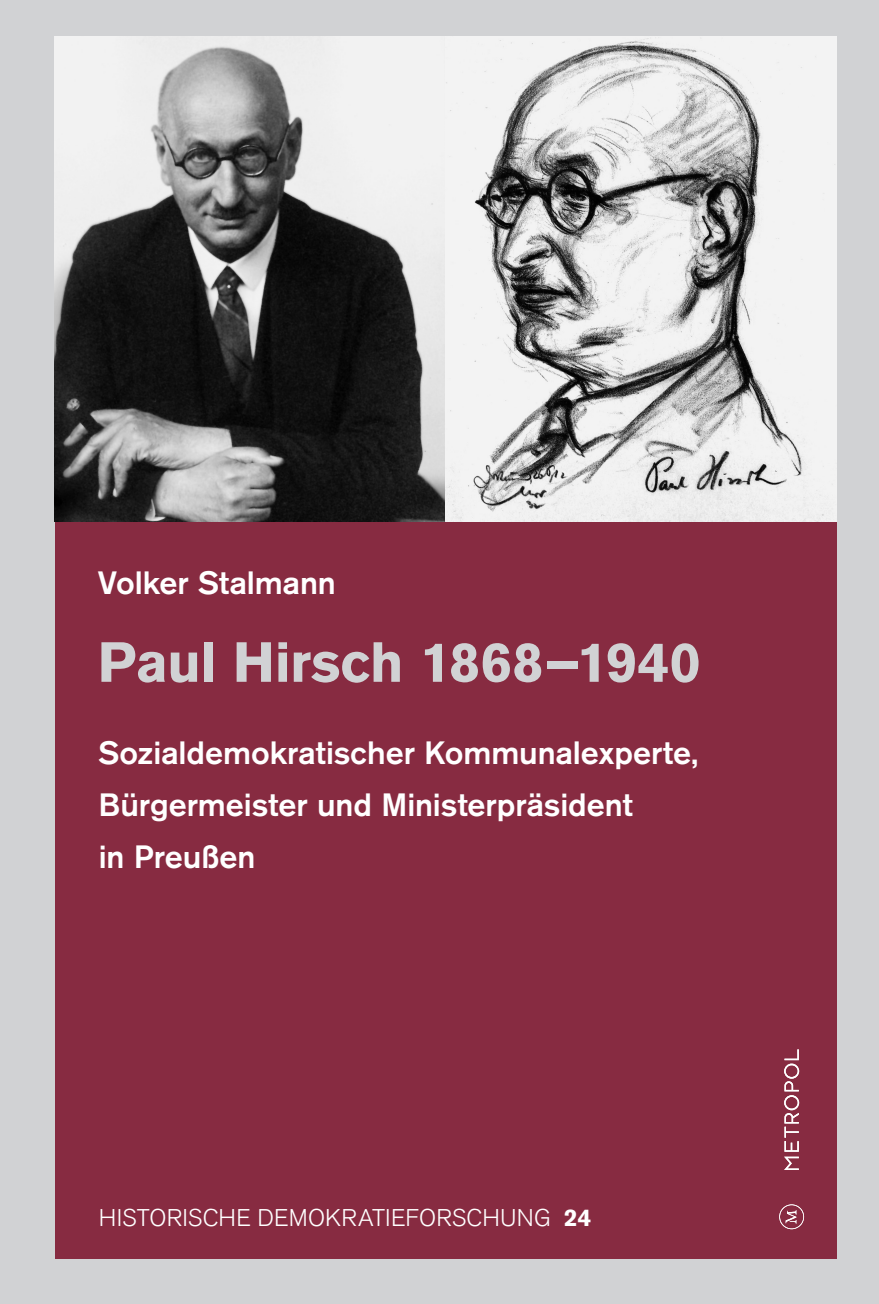
<style>
.page{position:relative;width:879px;height:1304px;background:#d1d2d4}
.page>*{position:absolute;margin:0;border:0;box-sizing:border-box;transform-origin:0 0}
.t1{font:700 56px "Akzidenz Grotesk BQ";letter-spacing:-.01em;color:#d1d2d4}
.t2{font:500 32px/52px "Akzidenz Grotesk BQ";color:#fff}
.t3{font:300 24px "Akzidenz Grotesk BQ";letter-spacing:.01em;color:#fff}
.s1{font-weight:700}
</style>
<div class="page">
<div style="left:55px;top:463px;width:781px;height:796px;background:#872b41"></div>
<svg style="left:779px;top:1204px;width:25px;height:25px"></svg>
<svg style="left:784px;top:1049px;width:15px;height:121px"></svg>
<img style="left:55px;top:37px;width:781px;height:485px">
<p class="t2" style="left:98px;top:556px;width:239px">Volker Stalmann</p>
<h1 class="t1" style="left:98px;top:630px;width:604px">Paul Hirsch 1868–1940</h1>
<p class="t2" style="left:98px;top:726px;width:602px">Sozialdemokratischer Kommunalexperte,<br>Bürgermeister und Ministerpräsident<br>in Preußen</p>
<p class="t3" style="left:99px;top:1204px;width:494px">HISTORISCHE DEMOKRATIEFORSCHUNG <span class="s1">24</span></p>
</div>
